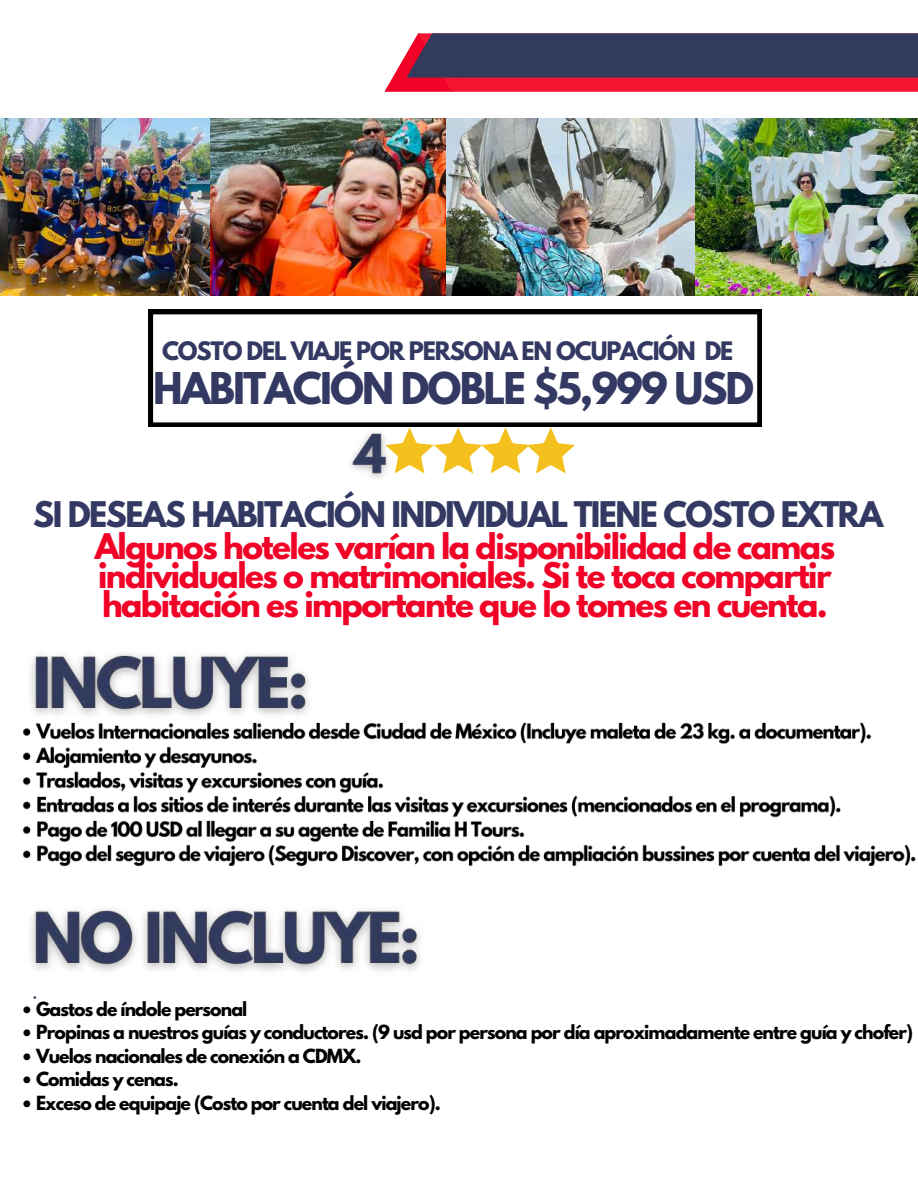
<style>
.page{position:relative;width:918px;height:1188px;background:#fff}
.page>*{position:absolute;margin:0;border:0;box-sizing:border-box;transform-origin:0 0}
.t1{font:700 38.85px "League Spartan";letter-spacing:-.05em;color:#333962}
.t2{font:700 31.35px/29.2px "League Spartan";letter-spacing:-.05em;color:#f10227;text-align:justify}
.t3{font:700 31.35px "League Spartan";letter-spacing:-.05em;color:#333962}
.t4{font:700 22.65px "League Spartan";letter-spacing:-.05em;color:#333962}
.t5{font:700 17.25px "League Spartan";letter-spacing:-.05em;color:#000}
.t6{font:13.5px "Sanchez";color:#323a5d}
</style>
<div class="page">
<div style="left:418px;top:33px;width:500px;height:59px;background:#f51530"></div>
<svg style="left:384px;top:33px;width:75px;height:59px"></svg>
<div style="left:432px;top:33px;width:486px;height:45px;background:#323a5d"></div>
<img style="left:0;top:119px;width:918px;height:177px">
<img style="left:22px;top:722px;width:894px;height:145px">
<img style="left:22px;top:653px;width:298px;height:76px">
<svg style="left:149px;top:310px;width:613px;height:117px"></svg>
<img style="left:31px;top:909px;width:390px;height:63px">
<svg style="left:397px;top:427px;width:178px;height:47px"></svg>
<img style="left:341px;top:423px;width:56px;height:55px">
<h3 class="t4" style="left:162px;top:340px;width:573px">COSTO DEL VIAJE POR PERSONA EN OCUPACIÓN DE</h3>
<h1 class="t1" style="left:153px;top:369px;width:602px">HABITACIÓN DOBLE $5,999 USD</h1>
<h2 class="t3" style="left:33px;top:499px;width:852px">SI DESEAS HABITACIÓN INDIVIDUAL TIENE COSTO EXTRA</h2>
<h2 class="t2" style="left:95px;top:536px;width:742px">Algunos hoteles varían la disponibilidad de camas individuales o matrimoniales. Si te toca compartir habitación es importante que lo tomes en cuenta.</h2>
<p class="t6" style="left:33px;top:989px;width:5px">•</p>
<p class="t5" style="left:21px;top:1000px;width:228px">• Gastos de índole personal</p>
<p class="t5" style="left:21px;top:1024px;width:894px">• Propinas a nuestros guías y conductores. (9 usd por persona por día aproximadamente entre guía y chofer)</p>
<p class="t5" style="left:21px;top:1047px;width:342px">• Vuelos nacionales de conexión a CDMX.</p>
<p class="t5" style="left:21px;top:1071px;width:160px">• Comidas y cenas.</p>
<p class="t5" style="left:21px;top:1094px;width:422px">• Exceso de equipaje (Costo por cuenta del viajero).</p>
</div>
